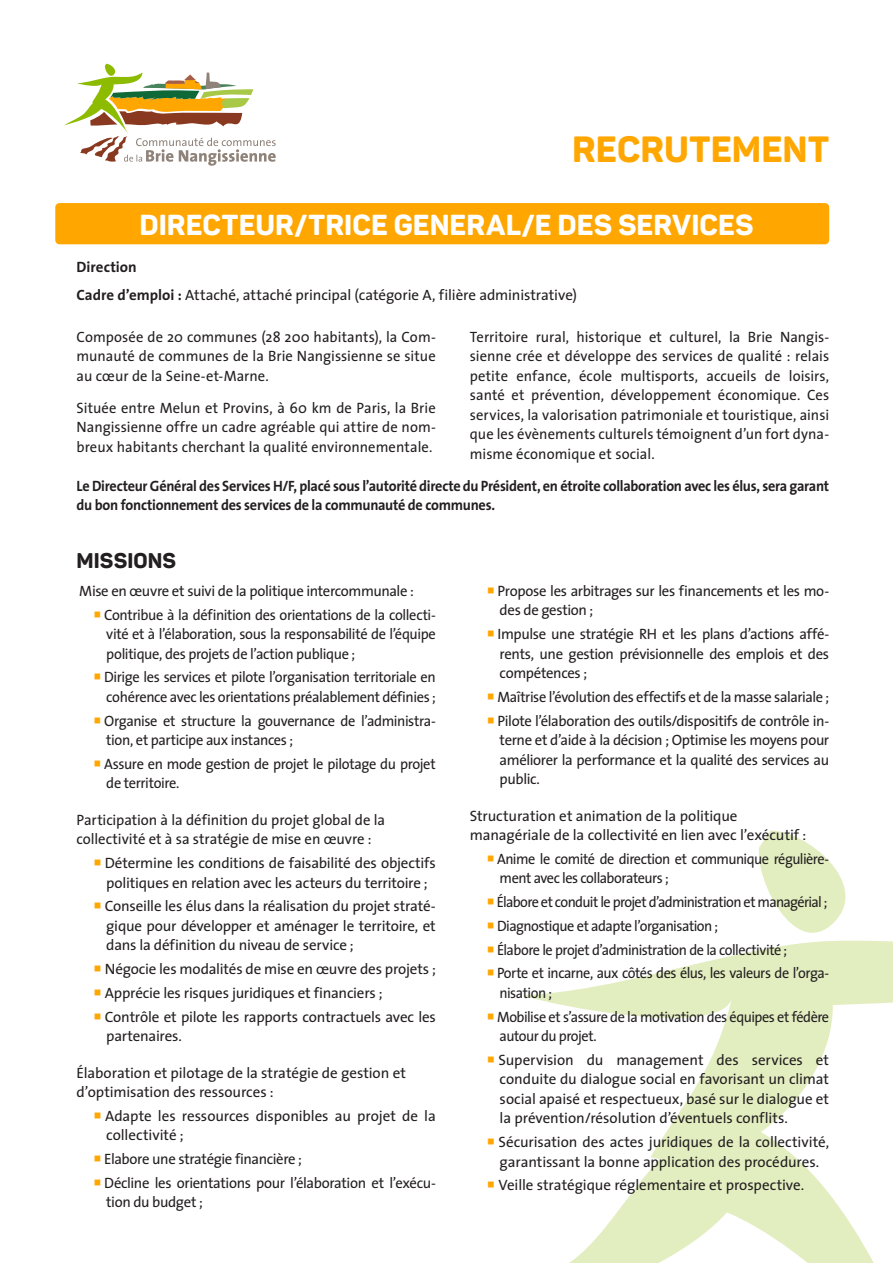
<style>
.page{position:relative;width:893px;height:1263px;background:#fff}
.page>*{position:absolute;margin:0;border:0;box-sizing:border-box;transform-origin:0 0}
.Annonce{font:800 36px "Panton";letter-spacing:.005em;color:#ffa700}
.Titre_Bandeau{font:800 28.5px "Panton";letter-spacing:.005em;color:#fff}
.Intertitre{font:800 21px "Panton";letter-spacing:.005em;color:#231f20}
.Paragraphe_1Col{font:15px/19.5px "The Sans";letter-spacing:-.015em;color:#231f20}
.Paragraphe_1Col-2{font:15px/19.5px "The Sans";letter-spacing:-.015em;color:#231f20;scale:.96 1}
.Paragraphe_1Col-3{font:15px/19.5px "The Sans";letter-spacing:-.035em;color:#231f20;scale:.95 1}
.Service_1Col{font:700 15px/19.5px "The Sans";letter-spacing:-.02em;color:#231f20;scale:.95 1}
.Paragraphe_1Col-4{font:15px "The Sans";letter-spacing:-.045em;color:#231f20;scale:.95 1}
.Liste{font:15px "The Sans";letter-spacing:-.025em;color:#231f20}
.Service_1Col-2{font:700 15px "The Sans";letter-spacing:.005em;color:#231f20}
.s1{font-weight:700}
</style>
<div class="page">
<svg style="left:64px;top:64px;width:212px;height:102px"></svg>
<div style="left:55px;top:203px;width:774px;height:41px;background:#ffa700;border-radius:4px"></div>
<svg style="left:524px;top:830px;width:369px;height:433px"></svg>
<p class="Annonce" style="left:572px;top:126px;width:258px">RECRUTEMENT</p>
<p class="Titre_Bandeau" style="left:140px;top:207px;width:615px">DIRECTEUR/TRICE GENERAL/E DES SERVICES</p>
<p class="Service_1Col-2" style="left:77px;top:254px;width:62px">Direction</p>
<p class="Paragraphe_1Col" style="left:77px;top:285px;width:502px"><span class="s1">Cadre d’emploi :</span> Attaché, attaché principal (catégorie A, filière administrative)</p>
<p class="Paragraphe_1Col" style="left:77px;top:326px;width:361px;text-align:justify">Composée de 20 communes (28 200 habitants), la Com&shy;munauté de communes de la Brie Nangissienne se situe au cœur de la Seine-et-Marne.</p>
<p class="Paragraphe_1Col" style="left:77px;top:397px;width:361px;text-align:justify">Située entre Melun et Provins, à 60 km de Paris, la Brie Nangissienne offre un cadre agréable qui attire de nom&shy;breux habitants cherchant la qualité environnementale.</p>
<p class="Paragraphe_1Col" style="left:470px;top:326px;width:361px;text-align:justify">Territoire rural, historique et culturel, la Brie Nangis&shy;sienne crée et développe des services de qualité : relais petite enfance, école multisports, accueils de loisirs, santé et prévention, développement économique. Ces services, la valorisation patrimoniale et touristique, ainsi que les évènements culturels témoignent d’un fort dyna&shy;misme économique et social.</p>
<p class="Service_1Col" style="left:77px;top:476px;width:794px">Le Directeur Général des Services H/F, placé sous l’autorité directe du Président, en étroite collaboration avec les élus, sera garant du bon fonctionnement des services de la communauté de communes.</p>
<p class="Intertitre" style="left:77px;top:547px;width:101px">MISSIONS</p>
<p class="Liste" style="left:79px;top:578px;width:336px">Mise en œuvre et suivi de la politique intercommunale :</p>
<p class="Paragraphe_1Col-2" style="left:104px;top:604px;width:347px;text-align:justify">Contribue à la définition des orientations de la collecti&shy;vité et à l’élaboration, sous la responsabilité de l’équipe politique, des projets de l’action publique ;</p>
<p class="Paragraphe_1Col-2" style="left:104px;top:667px;width:347px">Dirige les services et pilote l’organisation territoriale en cohérence avec les orientations préalablement définies ;</p>
<p class="Paragraphe_1Col-2" style="left:104px;top:710px;width:347px">Organise et structure la gouvernance de l’administra&shy;tion, et participe aux instances ;</p>
<p class="Paragraphe_1Col-2" style="left:104px;top:753px;width:347px">Assure en mode gestion de projet le pilotage du projet de territoire.</p>
<p class="Paragraphe_1Col" style="left:77px;top:809px;width:310px">Participation à la définition du projet global de la collectivité et à sa stratégie de mise en œuvre :</p>
<p class="Paragraphe_1Col" style="left:105px;top:853px;width:332px">Détermine les conditions de faisabilité des objectifs politiques en relation avec les acteurs du territoire ;</p>
<p class="Paragraphe_1Col" style="left:105px;top:896px;width:333px;text-align:justify">Conseille les élus dans la réalisation du projet straté&shy;gique pour développer et aménager le territoire, et dans la définition du niveau de service ;</p>
<p class="Paragraphe_1Col" style="left:105px;top:959px;width:333px">Négocie les modalités de mise en œuvre des projets ;</p>
<p class="Paragraphe_1Col" style="left:105px;top:982px;width:279px">Apprécie les risques juridiques et financiers ;</p>
<p class="Paragraphe_1Col" style="left:105px;top:1006px;width:333px">Contrôle et pilote les rapports contractuels avec les partenaires.</p>
<p class="Paragraphe_1Col" style="left:77px;top:1062px;width:331px">Élaboration et pilotage de la stratégie de gestion et d’optimisation des ressources :</p>
<p class="Paragraphe_1Col" style="left:105px;top:1105px;width:332px">Adapte les ressources disponibles au projet de la collectivité ;</p>
<p class="Paragraphe_1Col" style="left:104px;top:1149px;width:199px">Elabore une stratégie financière ;</p>
<p class="Paragraphe_1Col" style="left:104px;top:1172px;width:333px">Décline les orientations pour l’élaboration et l’exécu&shy;tion du budget ;</p>
<p class="Paragraphe_1Col" style="left:498px;top:580px;width:333px">Propose les arbitrages sur les financements et les mo&shy;des de gestion ;</p>
<p class="Paragraphe_1Col" style="left:498px;top:624px;width:333px;text-align:justify">Impulse une stratégie RH et les plans d’actions affé&shy;rents, une gestion prévisionnelle des emplois et des compétences ;</p>
<p class="Paragraphe_1Col-2" style="left:497px;top:686px;width:347px">Maîtrise l’évolution des effectifs et de la masse salariale ;</p>
<p class="Paragraphe_1Col" style="left:498px;top:710px;width:333px;text-align:justify">Pilote l’élaboration des outils/dispositifs de contrôle in&shy;terne et d’aide à la décision ; Optimise les moyens pour améliorer la performance et la qualité des services au public.</p>
<p class="Paragraphe_1Col" style="left:470px;top:805px;width:338px">Structuration et animation de la politique managériale de la collectivité en lien avec l’exécutif :</p>
<p class="Paragraphe_1Col-3" style="left:497px;top:848px;width:351px">Anime le comité de direction et communique régulière&shy;ment avec les collaborateurs ;</p>
<p class="Paragraphe_1Col-4" style="left:497px;top:889px;width:349px">Élabore et conduit le projet d’administration et managérial ;</p>
<p class="Paragraphe_1Col-3" style="left:497px;top:915px;width:234px">Diagnostique et adapte l’organisation ;</p>
<p class="Paragraphe_1Col-3" style="left:497px;top:939px;width:307px">Élabore le projet d’administration de la collectivité ;</p>
<p class="Paragraphe_1Col-3" style="left:497px;top:963px;width:351px">Porte et incarne, aux côtés des élus, les valeurs de l’orga&shy;nisation ;</p>
<p class="Paragraphe_1Col-3" style="left:497px;top:1006px;width:351px">Mobilise et s’assure de la motivation des équipes et fédère autour du projet.</p>
<p class="Paragraphe_1Col" style="left:498px;top:1049px;width:332px;text-align:justify">Supervision du management des services et conduite du dialogue social en favorisant un climat social apaisé et respectueux, basé sur le dialogue et la prévention/résolution d’éventuels conflits.</p>
<p class="Paragraphe_1Col" style="left:498px;top:1132px;width:332px">Sécurisation des actes juridiques de la collectivité, garantissant la bonne application des procédures.</p>
<p class="Paragraphe_1Col" style="left:498px;top:1175px;width:307px">Veille stratégique réglementaire et prospective.</p>
</div>
